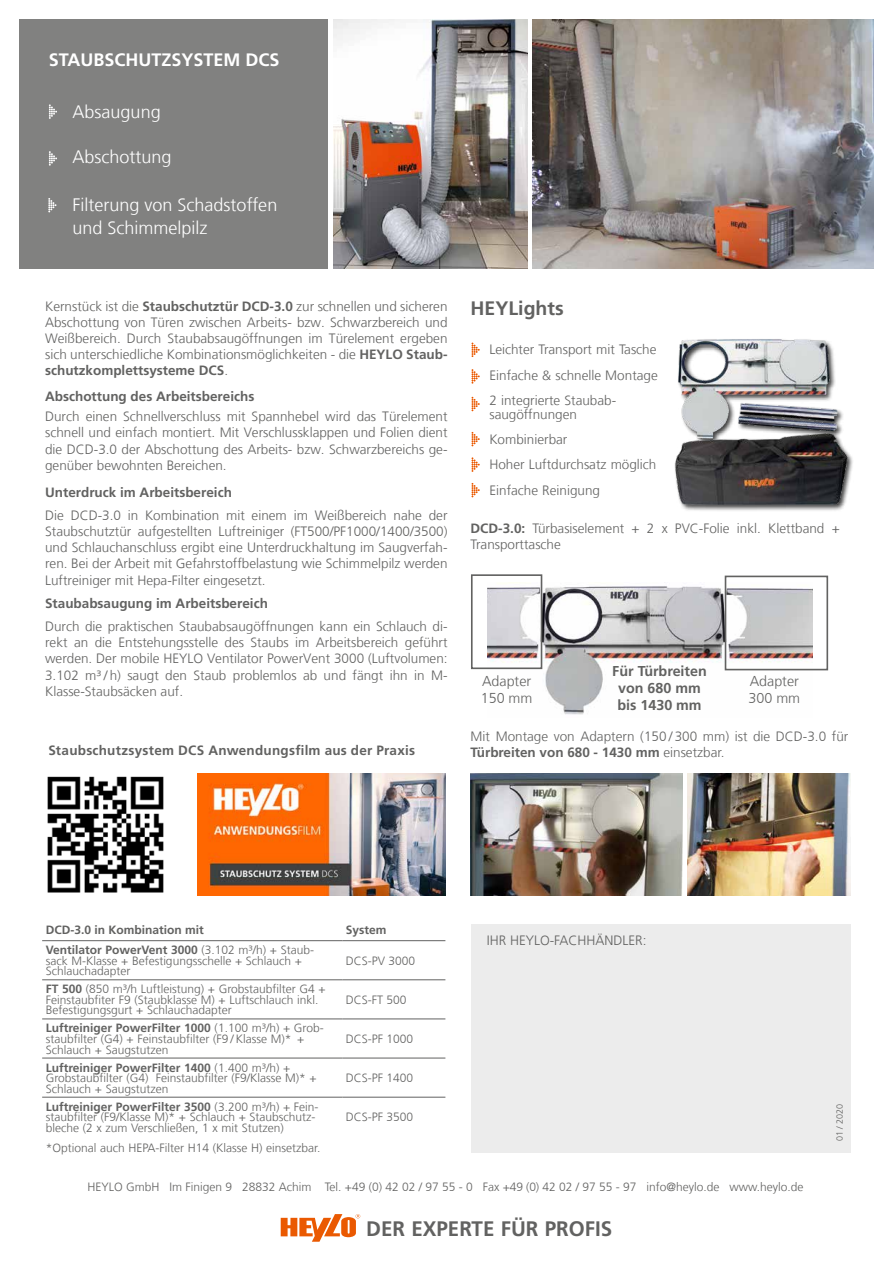
<style>
.page{position:relative;width:893px;height:1263px;background:#fff}
.page>*{position:absolute;margin:0;border:0;box-sizing:border-box;transform-origin:0 0}
.t1{font:700 21px "Frutiger LT Com";color:#626261}
.t2{font:700 19.5px "Frutiger LT Com";color:#626261}
.t3{font:300 18px/23.7px "Frutiger LT Com";color:#fff}
.t4{font:700 18px "Frutiger LT Com";color:#fff}
.t5{font:700 14.25px/17.1px "Frutiger LT Com";color:#626261;text-align:center}
.t6{font:300 14.25px/17.1px "Frutiger LT Com";color:#626261}
.t7{font:300 13.5px/16.2px "Frutiger LT Com";color:#626261;text-align:justify}
.t8{font:700 13.5px "Frutiger LT Com";color:#626261}
.t9{font:700 13.5px "Frutiger LT Com";letter-spacing:.02em;color:#626261}
.t10{font:300 12px/10.5px "Frutiger LT Com";color:#626261}
.t11{font:700 12px "Frutiger LT Com";color:#626261}
.t12{font:300 9px "Frutiger LT Com";color:#626261}
.s1{font-weight:700}
</style>
<div class="page">
<div style="left:471px;top:924px;width:379px;height:228px;background:#ececec"></div>
<img style="left:488px;top:582px;width:325px;height:133px">
<div style="left:471px;top:574px;width:71px;height:95px;border:2px solid #626261"></div>
<div style="left:725px;top:576px;width:103px;height:94px;border:2px solid #626261"></div>
<img style="left:471px;top:774px;width:211px;height:121px">
<svg style="left:471px;top:343px;width:9px;height:14px"></svg>
<svg style="left:471px;top:369px;width:9px;height:15px"></svg>
<svg style="left:471px;top:397px;width:9px;height:14px"></svg>
<svg style="left:471px;top:432px;width:9px;height:14px"></svg>
<svg style="left:471px;top:457px;width:9px;height:15px"></svg>
<svg style="left:471px;top:483px;width:9px;height:14px"></svg>
<img style="left:687px;top:774px;width:163px;height:121px">
<div style="left:674px;top:338px;width:180px;height:173px;background:#000;opacity:.75"></div>
<img style="left:674px;top:340px;width:175px;height:165px">
<svg style="left:281px;top:1214px;width:79px;height:28px"></svg>
<div style="left:19px;top:19px;width:308px;height:249px;background:#818180"></div>
<svg style="left:49px;top:104px;width:8px;height:15px"></svg>
<svg style="left:49px;top:151px;width:8px;height:15px"></svg>
<svg style="left:48px;top:198px;width:8px;height:14px"></svg>
<img style="left:47px;top:776px;width:117px;height:117px">
<img style="left:197px;top:774px;width:248px;height:121px">
<img style="left:533px;top:19px;width:340px;height:249px">
<img style="left:333px;top:19px;width:194px;height:249px">
<hr style="left:42px;top:940px;width:300px;height:1px;background:#626261">
<hr style="left:342px;top:940px;width:103px;height:1px;background:#626261">
<hr style="left:42px;top:979px;width:300px;height:1px;background:#626261">
<hr style="left:342px;top:979px;width:103px;height:1px;background:#626261">
<hr style="left:42px;top:1019px;width:300px;height:1px;background:#626261">
<hr style="left:342px;top:1019px;width:103px;height:1px;background:#626261">
<hr style="left:42px;top:1058px;width:300px;height:1px;background:#626261">
<hr style="left:342px;top:1058px;width:103px;height:1px;background:#626261">
<hr style="left:42px;top:1097px;width:300px;height:1px;background:#626261">
<hr style="left:342px;top:1097px;width:103px;height:1px;background:#626261">
<h3 class="t4" style="left:49px;top:49px;width:232px">STAUBSCHUTZSYSTEM DCS</h3>
<h3 class="t3" style="left:73px;top:100px;width:90px">Absaugung</h3>
<h3 class="t3" style="left:73px;top:145px;width:101px">Abschottung</h3>
<h3 class="t3" style="left:73px;top:193px;width:206px">Filterung von Schadstoffen und Schimmelpilz</h3>
<p class="t7" style="left:45px;top:298px;width:404px">Kernstück ist die <span class="s1">Staubschutztür DCD-3.0</span> zur schnellen und sicheren Abschottung von Türen zwischen Arbeits- bzw. Schwarzbereich und Weißbereich. Durch Staubabsaugöffnungen im Türelement ergeben sich unterschiedliche Kombinationsmöglichkeiten - die <span class="s1">HEYLO Staub&shy;schutzkomplettsysteme DCS</span>.</p>
<p class="t8" style="left:45px;top:388px;width:211px">Abschottung des Arbeitsbereichs</p>
<p class="t7" style="left:45px;top:409px;width:404px">Durch einen Schnellverschluss mit Spannhebel wird das Türelement schnell und einfach montiert. Mit Verschlussklappen und Folien dient die DCD-3.0 der Abschottung des Arbeits- bzw. Schwarzbereichs ge&shy;genüber bewohnten Bereichen.</p>
<p class="t8" style="left:45px;top:484px;width:188px">Unterdruck im Arbeitsbereich</p>
<p class="t7" style="left:45px;top:507px;width:404px">Die DCD-3.0 in Kombination mit einem im Weißbereich nahe der Staubschutztür aufgestellten Luftreiniger (FT500/PF1000/1400/3500) und Schlauchanschluss ergibt eine Unterdruckhaltung im Saugverfah&shy;ren. Bei der Arbeit mit Gefahrstoffbelastung wie Schimmelpilz werden Luftreiniger mit Hepa-Filter eingesetzt.</p>
<p class="t8" style="left:45px;top:595px;width:224px">Staubabsaugung im Arbeitsbereich</p>
<p class="t7" style="left:45px;top:618px;width:404px">Durch die praktischen Staubabsaugöffnungen kann ein Schlauch di&shy;rekt an die Entstehungsstelle des Staubs im Arbeitsbereich geführt werden. Der mobile HEYLO Ventilator PowerVent 3000 (Luftvolumen:<br>3.102 m³ / h) saugt den Staub problemlos ab und fängt ihn in M-Klasse-Staubsäcken auf.</p>
<p class="t9" style="left:49px;top:742px;width:368px">Staubschutzsystem DCS Anwendungsfilm aus der Praxis</p>
<h2 class="t2" style="left:471px;top:296px;width:95px">HEYLights</h2>
<p class="t7" style="left:489px;top:336px;width:170px;line-height:25.8px">Leichter Transport mit Tasche Einfache &amp; schnelle Montage 2 integrierte Staubab-</p>
<p class="t7" style="left:489px;top:402px;width:169px;line-height:25.3px;text-align:left">saugöffnungen<br>Kombinierbar<br>Hoher Luftdurchsatz möglich<br>Einfache Reinigung</p>
<p class="t7" style="left:471px;top:520px;width:371px"><span class="s1">DCD-3.0:</span> Türbasiselement + 2 x PVC-Folie inkl. Klettband +<br>Transporttasche</p>
<p class="t5" style="left:612px;top:662px;width:96px">Für Türbreiten von 680 mm bis 1430 mm</p>
<p class="t6" style="left:481px;top:673px;width:53px">Adapter<br>150 mm</p>
<p class="t6" style="left:748px;top:673px;width:53px">Adapter<br>300 mm</p>
<p class="t7" style="left:471px;top:728px;width:379px">Mit Montage von Adaptern (150 / 300 mm) ist die DCD-3.0 für<br><span class="s1">Türbreiten von 680 - 1430 mm</span> einsetzbar.</p>
<p class="t11" style="left:46px;top:923px;width:160px">DCD-3.0 in Kombination mit</p>
<p class="t11" style="left:346px;top:923px;width:42px">System</p>
<p class="t10" style="left:46px;top:945px;width:270px"><span class="s1">Ventilator PowerVent 3000</span> (3.102 m³/h) + Staub&shy;sack M-Klasse + Befestigungsschelle + Schlauch +<br>Schlauchadapter</p>
<p class="t10" style="left:346px;top:955px;width:71px">DCS-PV 3000</p>
<p class="t10" style="left:46px;top:984px;width:281px"><span class="s1">FT 500</span> (850 m³/h Luftleistung) + Grobstaubfilter G4 +<br>Feinstaubfiter F9 (Staubklasse M) + Luftschlauch inkl.<br>Befestigungsgurt + Schlauchadapter</p>
<p class="t10" style="left:346px;top:994px;width:62px">DCS-FT 500</p>
<p class="t10" style="left:46px;top:1023px;width:279px"><span class="s1">Luftreiniger PowerFilter 1000</span> (1.100 m³/h) + Grob&shy;staubfilter (G4) + Feinstaubfilter (F9 / Klasse M)* +<br>Schlauch + Saugstutzen</p>
<p class="t10" style="left:346px;top:1034px;width:69px">DCS-PF 1000</p>
<p class="t10" style="left:46px;top:1062px;width:273px"><span class="s1">Luftreiniger PowerFilter 1400</span> (1.400 m³/h) +<br>Grobstaubfilter (G4) Feinstaubfilter (F9/Klasse M)* +<br>Schlauch + Saugstutzen</p>
<p class="t10" style="left:346px;top:1073px;width:69px">DCS-PF 1400</p>
<p class="t10" style="left:46px;top:1101px;width:274px"><span class="s1">Luftreiniger PowerFilter 3500</span> (3.200 m³/h) + Fein&shy;staubfilter (F9/Klasse M)* + Schlauch + Staubschutz&shy;bleche (2 x zum Verschließen, 1 x mit Stutzen)</p>
<p class="t10" style="left:346px;top:1112px;width:69px">DCS-PF 3500</p>
<p class="t10" style="left:46px;top:1142px;width:276px">*Optional auch HEPA-Filter H14 (Klasse H) einsetzbar.</p>
<p class="t7" style="left:487px;top:932px;width:161px">IHR HEYLO-FACHHÄNDLER:</p>
<p class="t12" style="left:834px;top:1141px;width:39px;rotate:-90deg">01 / 2020</p>
<p class="t10" style="left:87px;top:1182px;width:718px">HEYLO GmbH Im Finigen 9 28832 Achim Tel. +49 (0) 42 02 / 97 55 - 0 Fax +49 (0) 42 02 / 97 55 - 97 info@heylo.de www.heylo.de</p>
<h1 class="t1" style="left:366px;top:1216px;width:248px">DER EXPERTE FÜR PROFIS</h1>
</div>
